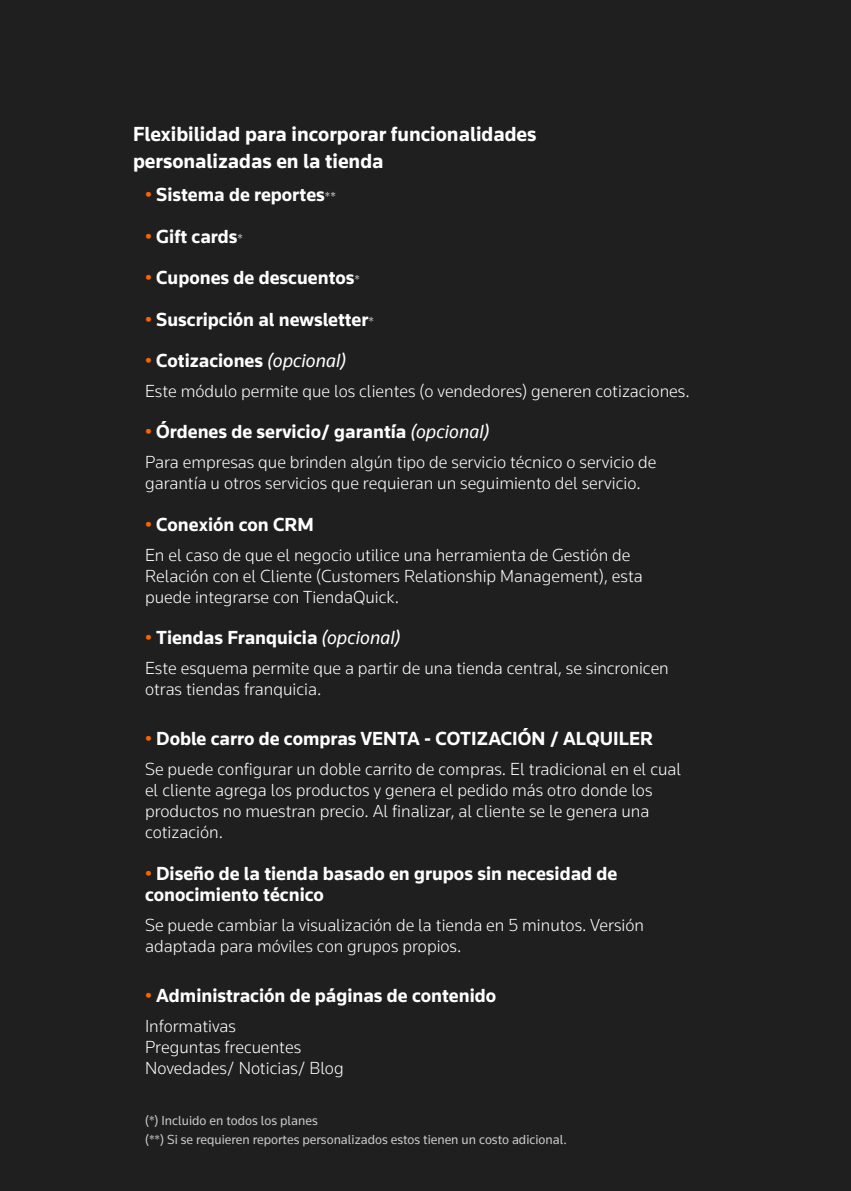
<style>
.page{position:relative;width:851px;height:1191px;background:#fff}
.page>*{position:absolute;margin:0;border:0;box-sizing:border-box;transform-origin:0 0}
.t1{font:700 21px/26.4px "Knowledge 2017";color:#fff}
.t2{font:700 19.5px/21px "Knowledge 2017";color:#fff}
.t3{font:300 18px/21px "Knowledge 2017";color:#fff}
.t4{font:13.5px/18.5px "Knowledge 2017";color:#c8c8c8}
.s1{font-weight:400;color:#fa6400}
.s2{font-weight:300;font-size:13.5px}
.s3{font-weight:400;font-style:italic}
</style>
<div class="page">
<div style="left:0;top:0;width:850px;height:1191px;background:#1f1f1f"></div>
<p class="t1" style="left:133px;top:121px;width:405px">Flexibilidad para incorporar funcionalidades personalizadas en la tienda</p>
<p class="t2" style="left:145px;top:184px;width:192px"><span class="s1">•</span> Sistema de reportes<span class="s2">**</span></p>
<p class="t2" style="left:145px;top:225px;width:99px"><span class="s1">•</span> Gift cards<span class="s2">*</span></p>
<p class="t2" style="left:145px;top:267px;width:216px"><span class="s1">•</span> Cupones de descuentos<span class="s2">*</span></p>
<p class="t2" style="left:145px;top:308px;width:230px"><span class="s1">•</span> Suscripción al newsletter<span class="s2">*</span></p>
<p class="t2" style="left:145px;top:350px;width:203px"><span class="s1">•</span> Cotizaciones <span class="s3">(opcional)</span></p>
<p class="t3" style="left:145px;top:380px;width:546px">Este módulo permite que los clientes (o vendedores) generen cotizaciones.</p>
<p class="t2" style="left:145px;top:421px;width:346px"><span class="s1">•</span> Órdenes de servicio/ garantía <span class="s3">(opcional)</span></p>
<p class="t3" style="left:145px;top:451px;width:512px">Para empresas que brinden algún tipo de servicio técnico o servicio de garantía u otros servicios que requieran un seguimiento del servicio.</p>
<p class="t2" style="left:145px;top:513px;width:170px"><span class="s1">•</span> Conexión con CRM</p>
<p class="t3" style="left:145px;top:544px;width:499px">En el caso de que el negocio utilice una herramienta de Gestión de<br>Relación con el Cliente (Customers Relationship Management), esta puede integrarse con TiendaQuick.</p>
<p class="t2" style="left:145px;top:627px;width:257px"><span class="s1">•</span> Tiendas Franquicia <span class="s3">(opcional)</span></p>
<p class="t3" style="left:145px;top:657px;width:525px">Este esquema permite que a partir de una tienda central, se sincronicen otras tiendas franquicia.</p>
<p class="t2" style="left:145px;top:728px;width:509px"><span class="s1">•</span> Doble carro de compras VENTA - COTIZACIÓN / ALQUILER</p>
<p class="t3" style="left:145px;top:758px;width:537px">Se puede configurar un doble carrito de compras. El tradicional en el cual el cliente agrega los productos y genera el pedido más otro donde los productos no muestran precio. Al finalizar, al cliente se le genera una cotización.</p>
<p class="t2" style="left:145px;top:863px;width:474px"><span class="s1">•</span> Diseño de la tienda basado en grupos sin necesidad de conocimiento técnico</p>
<p class="t3" style="left:145px;top:914px;width:500px">Se puede cambiar la visualización de la tienda en 5 minutos. Versión adaptada para móviles con grupos propios.</p>
<p class="t2" style="left:145px;top:984px;width:352px"><span class="s1">•</span> Administración de páginas de contenido</p>
<p class="t3" style="left:145px;top:1015px;width:200px">Informativas<br>Preguntas frecuentes<br>Novedades/ Noticias/ Blog</p>
<p class="t4" style="left:145px;top:1111px;width:423px">(*) Incluido en todos los planes<br>(**) Si se requieren reportes personalizados estos tienen un costo adicional.</p>
</div>
